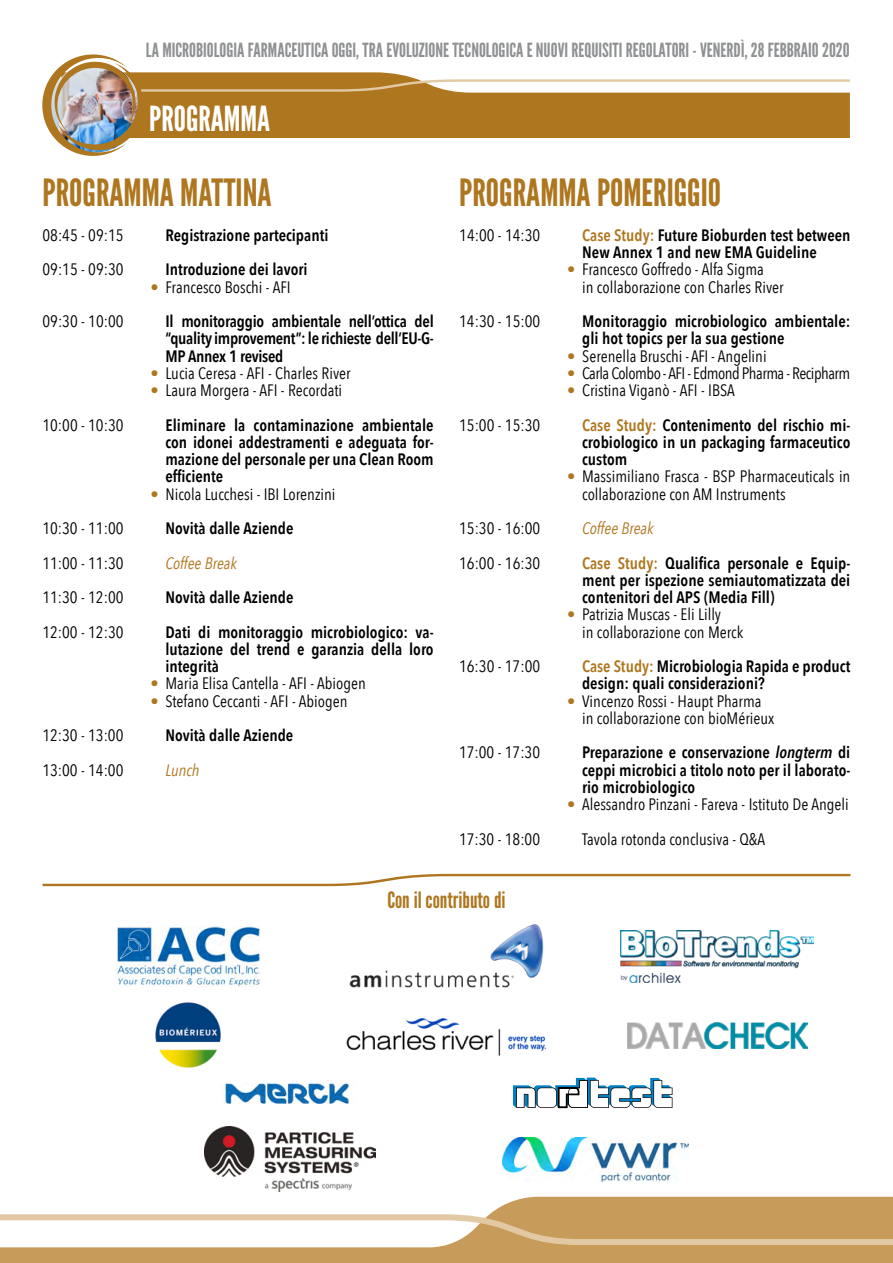
<style>
.page{position:relative;width:893px;height:1263px;background:#fff}
.page>*{position:absolute;margin:0;border:0;box-sizing:border-box;transform-origin:0 0}
.t1{font:37.5px "League Gothic";color:#ae761f}
.t2{font:34.5px "League Gothic";color:#fff}
.t3{font:22.5px "League Gothic";color:#ae761f}
.t4{font:19.5px "League Gothic";color:#8f9193}
.t5{font:600 16.5px/17.2px "Avenir Next Condensed";color:#000;text-align:justify}
.t6{font:16.5px/17.2px "Avenir Next Condensed";color:#000}
.t7{font:16.5px "Avenir Next Condensed";letter-spacing:-.03em;color:#000}
.t8{font:italic 16.5px "Avenir Next Condensed";color:#ae761f}
.s1{color:#ae761f}
.s2{font-style:italic}
</style>
<div class="page">
<svg style="left:0;top:1197px;width:893px;height:66px;fill:#c79b5a"></svg>
<svg style="left:0;top:1214px;width:893px;height:31px"></svg>
<svg style="left:42px;top:54px;width:808px;height:102px"></svg>
<svg style="left:43px;top:874px;width:807px;height:12px"></svg>
<img style="left:627px;top:1022px;width:181px;height:26px">
<img style="left:152px;top:999px;width:73px;height:72px;border-radius:36px">
<img style="left:346px;top:1018px;width:200px;height:38px">
<img style="left:116px;top:926px;width:145px;height:61px">
<img style="left:349px;top:924px;width:195px;height:64px">
<img style="left:621px;top:931px;width:193px;height:51px">
<img style="left:223px;top:1082px;width:131px;height:22px">
<img style="left:502px;top:1137px;width:187px;height:44px">
<img style="left:204px;top:1127px;width:172px;height:64px">
<svg style="left:513px;top:1077px;width:159px;height:31px"></svg>
<p class="t4" style="left:146px;top:38px;width:705px">LA MICROBIOLOGIA FARMACEUTICA OGGI, TRA EVOLUZIONE TECNOLOGICA E NUOVI REQUISITI REGOLATORI - VENERDÌ, 28 FEBBRAIO 2020</p>
<h2 class="t2" style="left:149px;top:98px;width:122px">PROGRAMMA</h2>
<h1 class="t1" style="left:43px;top:171px;width:230px">PROGRAMMA MATTINA</h1>
<p class="t6" style="left:43px;top:226px;width:83px">08:45 - 09:15</p>
<p class="t5" style="left:166px;top:226px;width:164px">Registrazione partecipanti</p>
<p class="t6" style="left:43px;top:260px;width:83px">09:15 - 09:30</p>
<p class="t5" style="left:166px;top:261px;width:144px">Introduzione dei lavori</p>
<p class="t6" style="left:150px;top:277px;width:142px"><span class="s1">•</span> Francesco Boschi - AFI</p>
<p class="t6" style="left:42px;top:312px;width:83px">09:30 - 10:00</p>
<p class="t5" style="left:165px;top:312px;width:270px">Il monitoraggio ambientale nell’ottica del “quality improvement”: le richieste dell’EU-G-MP Annex 1 revised</p>
<p class="t6" style="left:150px;top:364px;width:202px"><span class="s1">•</span> Lucia Ceresa - AFI - Charles River</p>
<p class="t6" style="left:150px;top:381px;width:193px"><span class="s1">•</span> Laura Morgera - AFI - Recordati</p>
<p class="t6" style="left:42px;top:415px;width:83px">10:00 - 10:30</p>
<p class="t5" style="left:165px;top:416px;width:270px">Eliminare la contaminazione ambientale con idonei addestramenti e adeguata for&shy;mazione del personale per una Clean Room efficiente</p>
<p class="t6" style="left:150px;top:484px;width:187px"><span class="s1">•</span> Nicola Lucchesi - IBI Lorenzini</p>
<p class="t6" style="left:42px;top:519px;width:83px">10:30 - 11:00</p>
<p class="t5" style="left:165px;top:519px;width:129px">Novità dalle Aziende</p>
<p class="t6" style="left:42px;top:553px;width:83px">11:00 - 11:30</p>
<p class="t8" style="left:165px;top:553px;width:73px">Coffee Break</p>
<p class="t6" style="left:42px;top:588px;width:83px">11:30 - 12:00</p>
<p class="t5" style="left:165px;top:588px;width:129px">Novità dalle Aziende</p>
<p class="t6" style="left:42px;top:622px;width:83px">12:00 - 12:30</p>
<p class="t5" style="left:165px;top:623px;width:270px">Dati di monitoraggio microbiologico: va&shy;lutazione del trend e garanzia della loro integrità</p>
<p class="t6" style="left:150px;top:674px;width:217px"><span class="s1">•</span> Maria Elisa Cantella - AFI - Abiogen</p>
<p class="t6" style="left:150px;top:691px;width:199px"><span class="s1">•</span> Stefano Ceccanti - AFI - Abiogen</p>
<p class="t6" style="left:42px;top:726px;width:83px">12:30 - 13:00</p>
<p class="t5" style="left:165px;top:726px;width:129px">Novità dalle Aziende</p>
<p class="t6" style="left:42px;top:760px;width:83px">13:00 - 14:00</p>
<p class="t8" style="left:165px;top:760px;width:36px">Lunch</p>
<h1 class="t1" style="left:459px;top:171px;width:263px">PROGRAMMA POMERIGGIO</h1>
<p class="t6" style="left:459px;top:226px;width:83px">14:00 - 14:30</p>
<p class="t5" style="left:582px;top:226px;width:270px"><span class="s1">Case Study:</span> Future Bioburden test between<br>New Annex 1 and new EMA Guideline</p>
<p class="t6" style="left:582px;top:260px;width:203px;text-indent:-15px"><span class="s1">•</span> Francesco Goffredo - Alfa Sigma<br>in collaborazione con Charles River</p>
<p class="t6" style="left:459px;top:312px;width:83px">14:30 - 15:00</p>
<p class="t5" style="left:582px;top:312px;width:270px">Monitoraggio microbiologico ambientale: gli hot topics per la sua gestione</p>
<p class="t6" style="left:567px;top:346px;width:201px"><span class="s1">•</span> Serenella Bruschi - AFI - Angelini</p>
<p class="t7" style="left:567px;top:359px;width:285px"><span class="s1">•</span> Carla Colombo - AFI - Edmond Pharma - Recipharm</p>
<p class="t6" style="left:567px;top:381px;width:169px"><span class="s1">•</span> Cristina Viganò - AFI - IBSA</p>
<p class="t6" style="left:459px;top:415px;width:83px">15:00 - 15:30</p>
<p class="t5" style="left:582px;top:416px;width:270px"><span class="s1">Case Study:</span> Contenimento del rischio mi&shy;crobiologico in un packaging farmaceutico custom</p>
<p class="t6" style="left:582px;top:467px;width:270px;text-indent:-15px"><span class="s1">•</span> Massimiliano Frasca - BSP Pharmaceuticals in collaborazione con AM Instruments</p>
<p class="t6" style="left:459px;top:519px;width:83px">15:30 - 16:00</p>
<p class="t8" style="left:582px;top:518px;width:73px">Coffee Break</p>
<p class="t6" style="left:459px;top:553px;width:83px">16:00 - 16:30</p>
<p class="t5" style="left:582px;top:554px;width:270px"><span class="s1">Case Study:</span> Qualifica personale e Equip&shy;ment per ispezione semiautomatizzata dei contenitori del APS (Media Fill)</p>
<p class="t6" style="left:582px;top:605px;width:163px;text-indent:-15px"><span class="s1">•</span> Patrizia Muscas - Eli Lilly<br>in collaborazione con Merck</p>
<p class="t6" style="left:459px;top:657px;width:83px">16:30 - 17:00</p>
<p class="t5" style="left:582px;top:657px;width:270px"><span class="s1">Case Study:</span> Microbiologia Rapida e product design: quali considerazioni?</p>
<p class="t6" style="left:582px;top:691px;width:194px;text-indent:-15px"><span class="s1">•</span> Vincenzo Rossi - Haupt Pharma in collaborazione con bioMérieux</p>
<p class="t6" style="left:459px;top:743px;width:83px">17:00 - 17:30</p>
<p class="t5" style="left:582px;top:743px;width:270px">Preparazione e conservazione <span class="s2">longterm</span> di ceppi microbici a titolo noto per il laborato&shy;rio microbiologico</p>
<p class="t6" style="left:567px;top:795px;width:283px"><span class="s1">•</span> Alessandro Pinzani - Fareva - Istituto De Angeli</p>
<p class="t6" style="left:459px;top:829px;width:83px">17:30 - 18:00</p>
<p class="t6" style="left:582px;top:829px;width:185px">Tavola rotonda conclusiva - Q&amp;A</p>
<h3 class="t3" style="left:387px;top:886px;width:120px">Con il contributo di</h3>
</div>
